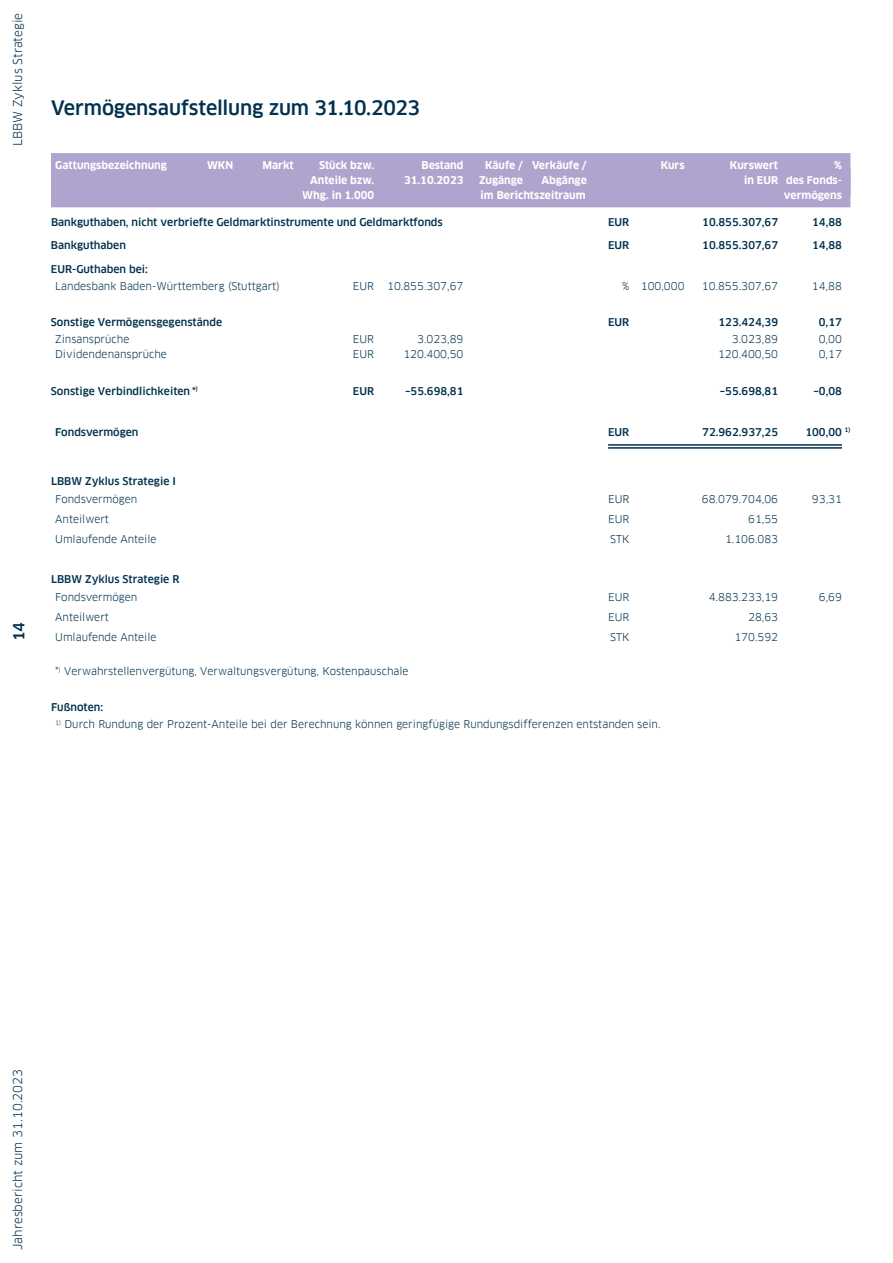
<style>
.page{position:relative;width:893px;height:1263px;background:#fff}
.page>*{position:absolute;margin:0;border:0;box-sizing:border-box;transform-origin:0 0}
.t1{font:500 19.5px "Clanfor LBBW";letter-spacing:-.01em;color:#00314e}
.t2{font:500 15px "Clanfor LBBW";color:#00314e}
.t3{font:12px "Clanfor LBBW";color:#00314e}
.t4{font:10.5px "Clanfor LBBW";color:#00314e}
.t5{font:500 10.5px "Clanfor LBBW";color:#00314e}
.t6{font:700 10.5px "Clanfor LBBW";color:#fff}
</style>
<div class="page">
<div style="left:51px;top:153px;width:799px;height:29px;background:#aea4cd"></div>
<div style="left:51px;top:177px;width:799px;height:30px;background:#aea4cd"></div>
<hr style="left:608px;top:444px;width:234px;height:2px;background:#00314e">
<hr style="left:608px;top:447px;width:234px;height:2px;background:#00314e">
<p class="t3" style="left:11px;top:146px;width:135px;rotate:-90deg">LBBW Zyklus Strategie</p>
<h2 class="t2" style="left:10px;top:641px;width:21px;rotate:-90deg">14</h2>
<h1 class="t1" style="left:51px;top:96px;width:371px">Vermögensaufstellung zum 31.10.2023</h1>
<p class="t6" style="left:55px;top:159px;width:113px">Gattungsbezeichnung</p>
<p class="t6" style="left:207px;top:159px;width:28px">WKN</p>
<p class="t6" style="left:263px;top:159px;width:33px">Markt</p>
<p class="t6" style="left:319px;top:159px;width:57px">Stück bzw.</p>
<p class="t6" style="left:422px;top:159px;width:43px">Bestand</p>
<p class="t6" style="left:485px;top:159px;width:103px">Käufe / Verkäufe /</p>
<p class="t6" style="left:661px;top:159px;width:25px">Kurs</p>
<p class="t6" style="left:730px;top:159px;width:50px">Kurswert</p>
<p class="t6" style="left:834px;top:159px;width:9px">%</p>
<p class="t6" style="left:310px;top:174px;width:66px">Anteile bzw.</p>
<p class="t6" style="left:404px;top:174px;width:61px">31.10.2023</p>
<p class="t6" style="left:479px;top:174px;width:45px">Zugänge</p>
<p class="t6" style="left:541px;top:174px;width:47px">Abgänge</p>
<p class="t6" style="left:744px;top:174px;width:99px">in EUR des Fonds-</p>
<p class="t6" style="left:302px;top:189px;width:73px">Whg. in 1.000</p>
<p class="t6" style="left:481px;top:189px;width:107px">im Berichtszeitraum</p>
<p class="t6" style="left:784px;top:189px;width:60px">vermögens</p>
<p class="t5" style="left:51px;top:216px;width:393px">Bankguthaben, nicht verbriefte Geldmarktinstrumente und Geldmarktfonds</p>
<p class="t5" style="left:608px;top:216px;width:23px">EUR</p>
<p class="t5" style="left:702px;top:216px;width:77px">10.855.307,67</p>
<p class="t5" style="left:812px;top:216px;width:31px">14,88</p>
<p class="t5" style="left:51px;top:239px;width:76px">Bankguthaben</p>
<p class="t5" style="left:608px;top:239px;width:23px">EUR</p>
<p class="t5" style="left:702px;top:239px;width:77px">10.855.307,67</p>
<p class="t5" style="left:812px;top:239px;width:31px">14,88</p>
<p class="t5" style="left:51px;top:263px;width:98px">EUR-Guthaben bei:</p>
<p class="t4" style="left:55px;top:280px;width:226px">Landesbank Baden-Württemberg (Stuttgart)</p>
<p class="t4" style="left:353px;top:280px;width:112px">EUR 10.855.307,67</p>
<p class="t4" style="left:622px;top:280px;width:64px">% 100,000</p>
<p class="t4" style="left:702px;top:280px;width:78px">10.855.307,67</p>
<p class="t4" style="left:812px;top:280px;width:32px">14,88</p>
<p class="t5" style="left:51px;top:316px;width:173px">Sonstige Vermögensgegenstände</p>
<p class="t5" style="left:608px;top:316px;width:23px">EUR</p>
<p class="t5" style="left:718px;top:316px;width:61px">123.424,39</p>
<p class="t5" style="left:819px;top:316px;width:25px">0,17</p>
<p class="t4" style="left:55px;top:333px;width:76px">Zinsansprüche</p>
<p class="t4" style="left:353px;top:333px;width:23px">EUR</p>
<p class="t4" style="left:417px;top:333px;width:48px">3.023,89</p>
<p class="t4" style="left:732px;top:333px;width:48px">3.023,89</p>
<p class="t4" style="left:819px;top:333px;width:25px">0,00</p>
<p class="t4" style="left:55px;top:348px;width:113px">Dividendenansprüche</p>
<p class="t4" style="left:353px;top:348px;width:23px">EUR</p>
<p class="t4" style="left:403px;top:348px;width:62px">120.400,50</p>
<p class="t4" style="left:718px;top:348px;width:62px">120.400,50</p>
<p class="t4" style="left:819px;top:348px;width:25px">0,17</p>
<p class="t5" style="left:51px;top:385px;width:149px">Sonstige Verbindlichkeiten *<sup>)</sup></p>
<p class="t5" style="left:353px;top:385px;width:23px">EUR</p>
<p class="t5" style="left:405px;top:385px;width:60px">–55.698,81</p>
<p class="t5" style="left:720px;top:385px;width:60px">–55.698,81</p>
<p class="t5" style="left:813px;top:385px;width:30px">–0,08</p>
<p class="t5" style="left:55px;top:426px;width:85px">Fondsvermögen</p>
<p class="t5" style="left:608px;top:426px;width:23px">EUR</p>
<p class="t5" style="left:702px;top:426px;width:77px">72.962.937,25</p>
<p class="t5" style="left:805px;top:426px;width:47px">100,00 <sup>1)</sup></p>
<p class="t5" style="left:51px;top:475px;width:126px">LBBW Zyklus Strategie I</p>
<p class="t4" style="left:55px;top:493px;width:83px">Fondsvermögen</p>
<p class="t4" style="left:608px;top:493px;width:23px">EUR</p>
<p class="t4" style="left:702px;top:493px;width:78px">68.079.704,06</p>
<p class="t4" style="left:812px;top:493px;width:32px">93,31</p>
<p class="t4" style="left:55px;top:512px;width:55px">Anteilwert</p>
<p class="t4" style="left:608px;top:512px;width:23px">EUR</p>
<p class="t4" style="left:748px;top:512px;width:32px">61,55</p>
<p class="t4" style="left:55px;top:532px;width:103px">Umlaufende Anteile</p>
<p class="t4" style="left:610px;top:532px;width:21px">STK</p>
<p class="t4" style="left:725px;top:532px;width:55px">1.106.083</p>
<p class="t5" style="left:51px;top:573px;width:130px">LBBW Zyklus Strategie R</p>
<p class="t4" style="left:55px;top:591px;width:83px">Fondsvermögen</p>
<p class="t4" style="left:608px;top:591px;width:23px">EUR</p>
<p class="t4" style="left:709px;top:591px;width:71px">4.883.233,19</p>
<p class="t4" style="left:819px;top:591px;width:25px">6,69</p>
<p class="t4" style="left:55px;top:611px;width:55px">Anteilwert</p>
<p class="t4" style="left:608px;top:611px;width:23px">EUR</p>
<p class="t4" style="left:748px;top:611px;width:32px">28,63</p>
<p class="t4" style="left:55px;top:631px;width:103px">Umlaufende Anteile</p>
<p class="t4" style="left:610px;top:631px;width:21px">STK</p>
<p class="t4" style="left:734px;top:631px;width:45px">170.592</p>
<p class="t4" style="left:55px;top:665px;width:355px">*<sup>)</sup> Verwahrstellenvergütung, Verwaltungsvergütung, Kostenpauschale</p>
<p class="t5" style="left:51px;top:701px;width:54px">Fußnoten:</p>
<p class="t4" style="left:55px;top:718px;width:607px"><sup>1)</sup> Durch Rundung der Prozent-Anteile bei der Berechnung können geringfügige Rundungsdifferenzen entstanden sein.</p>
<p class="t3" style="left:11px;top:1250px;width:183px;rotate:-90deg">Jahresbericht zum 31.10.2023</p>
</div>
